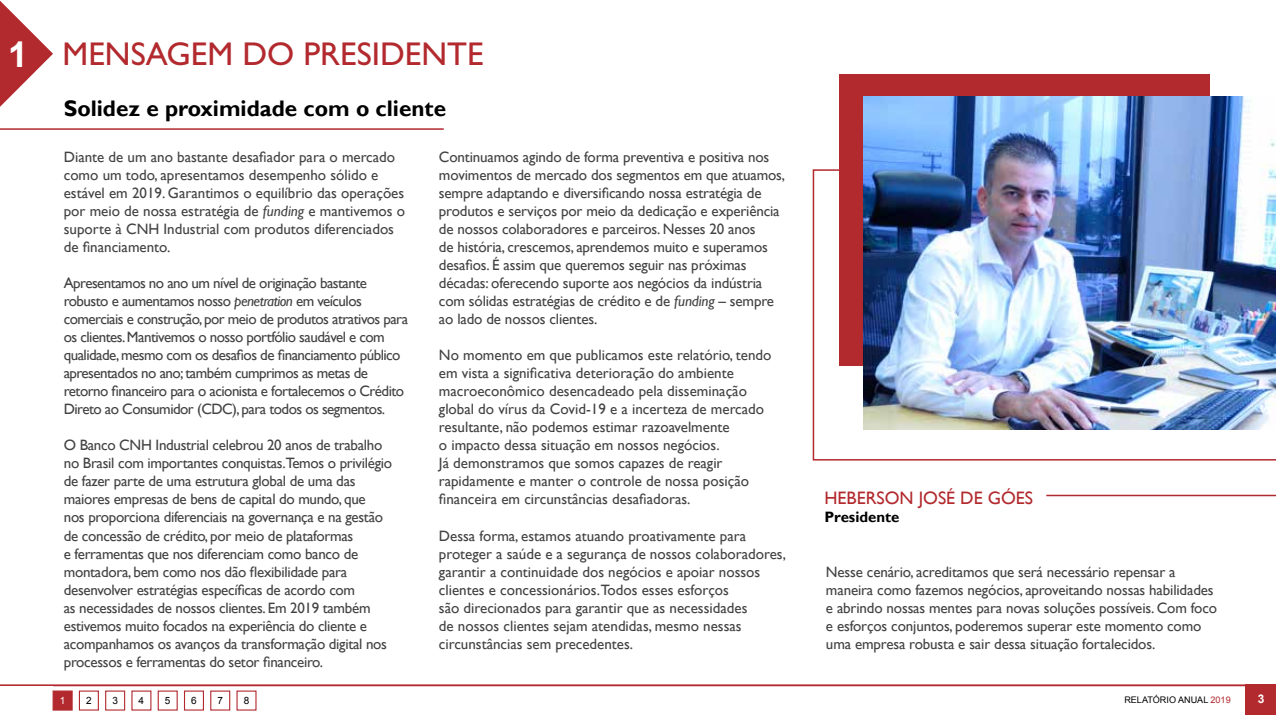
<style>
.page{position:relative;width:1276px;height:715px;background:#fff}
.page>*{position:absolute;margin:0;border:0;box-sizing:border-box;transform-origin:0 0}
.t1{font:700 35.55px "Arial";color:#fff}
.t2{font:33px "Gill Sans Std";color:#b2292e}
.t3{font:700 22.5px "Gill Sans";color:#000}
.t4{font:18px "Gill Sans";color:#b2292e}
.t5{font:15px/18px "Gill Sans";letter-spacing:-.01em;color:#434141}
.t6{font:15px/18px "Gill Sans";letter-spacing:-.035em;color:#434141}
.t7{font:700 15px "Gill Sans";color:#000}
.t8{font:700 12px "Arial";color:#fff}
.t9{font:10.05px "Arial";color:#000}
.t10{font:10.05px "Arial";color:#fff}
.t11{font:9px "Arial";color:#000}
.s1{font-style:italic}
.s2{color:#b2292e}
</style>
<div class="page">
<div style="left:1245px;top:684px;width:31px;height:30px;background:#b2292e"></div>
<hr style="left:0;top:684px;width:1276px;height:1px;background:#b2292e">
<div style="left:53px;top:690px;width:20px;height:20px;background:#b2292e;border:1px solid #b2292e"></div>
<div style="left:79px;top:690px;width:20px;height:20px;border:1px solid #b2292e"></div>
<div style="left:105px;top:690px;width:20px;height:20px;border:1px solid #b2292e"></div>
<div style="left:158px;top:690px;width:20px;height:20px;border:1px solid #b2292e"></div>
<div style="left:184px;top:690px;width:20px;height:20px;border:1px solid #b2292e"></div>
<div style="left:210px;top:690px;width:20px;height:20px;border:1px solid #b2292e"></div>
<hr style="left:0;top:128px;width:444px;height:2px;background:#b2292e">
<hr style="left:1046px;top:494px;width:230px;height:2px;background:#b2292e">
<svg style="left:812px;top:169px;width:464px;height:291px"></svg>
<div style="left:839px;top:74px;width:370px;height:291px;background:#b2292e"></div>
<img style="left:863px;top:97px;width:413px;height:332px">
<svg style="left:0;top:1px;width:53px;height:106px"></svg>
<h1 class="t1" style="left:8px;top:31px;width:21px">1</h1>
<h2 class="t2" style="left:63px;top:35px;width:422px">MENSAGEM DO PRESIDENTE</h2>
<h3 class="t3" style="left:64px;top:95px;width:384px">Solidez e proximidade com o cliente</h3>
<p class="t5" style="left:64px;top:148px;width:343px">Diante de um ano bastante desafiador para o mercado como um todo, apresentamos desempenho sólido e estável em 2019. Garantimos o equilíbrio das operações por meio de nossa estratégia de <span class="s1">funding</span> e mantivemos o suporte à CNH Industrial com produtos diferenciados de financiamento.</p>
<p class="t6" style="left:64px;top:274px;width:346px">Apresentamos no ano um nível de originação bastante robusto e aumentamos nosso <span class="s1">penetration</span> em veículos comerciais e construção, por meio de produtos atrativos para os clientes. Mantivemos o nosso portfólio saudável e com qualidade, mesmo com os desafios de financiamento público apresentados no ano; também cumprimos as metas de retorno financeiro para o acionista e fortalecemos o Crédito Direto ao Consumidor (CDC), para todos os segmentos.</p>
<p class="t5" style="left:64px;top:436px;width:330px">O Banco CNH Industrial celebrou 20 anos de trabalho no Brasil com importantes conquistas.Temos o privilégio de fazer parte de uma estrutura global de uma das maiores empresas de bens de capital do mundo, que<br>nos proporciona diferenciais na governança e na gestão de concessão de crédito, por meio de plataformas<br>e ferramentas que nos diferenciam como banco de montadora, bem como nos dão flexibilidade para desenvolver estratégias específicas de acordo com<br>as necessidades de nossos clientes. Em 2019 também estivemos muito focados na experiência do cliente e acompanhamos os avanços da transformação digital nos processos e ferramentas do setor financeiro.</p>
<p class="t5" style="left:439px;top:148px;width:348px">Continuamos agindo de forma preventiva e positiva nos movimentos de mercado dos segmentos em que atuamos, sempre adaptando e diversificando nossa estratégia de produtos e serviços por meio da dedicação e experiência de nossos colaboradores e parceiros. Nesses 20 anos<br>de história, crescemos, aprendemos muito e superamos desafios. É assim que queremos seguir nas próximas décadas: oferecendo suporte aos negócios da indústria com sólidas estratégias de crédito e de <span class="s1">funding</span> – sempre ao lado de nossos clientes.</p>
<p class="t5" style="left:439px;top:346px;width:334px">No momento em que publicamos este relatório, tendo em vista a significativa deterioração do ambiente macroeconômico desencadeado pela disseminação global do vírus da Covid-19 e a incerteza de mercado resultante, não podemos estimar razoavelmente<br>o impacto dessa situação em nossos negócios.<br>Já demonstramos que somos capazes de reagir rapidamente e manter o controle de nossa posição financeira em circunstâncias desafiadoras.</p>
<p class="t5" style="left:439px;top:526px;width:348px">Dessa forma, estamos atuando proativamente para proteger a saúde e a segurança de nossos colaboradores, garantir a continuidade dos negócios e apoiar nossos clientes e concessionários.Todos esses esforços<br>são direcionados para garantir que as necessidades<br>de nossos clientes sejam atendidas, mesmo nessas circunstâncias sem precedentes.</p>
<p class="t4" style="left:824px;top:487px;width:210px">HEBERSON JOSÉ DE GÓES</p>
<p class="t7" style="left:824px;top:508px;width:77px">Presidente</p>
<p class="t5" style="left:826px;top:562px;width:392px">Nesse cenário, acreditamos que será necessário repensar a maneira como fazemos negócios, aproveitando nossas habilidades e abrindo nossas mentes para novas soluções possíveis. Com foco e esforços conjuntos, poderemos superar este momento como uma empresa robusta e sair dessa situação fortalecidos.</p>
<p class="t10" style="left:60px;top:693px;width:7px">1</p>
<p class="t9" style="left:86px;top:693px;width:7px">2</p>
<p class="t9" style="left:112px;top:693px;width:7px">3</p>
<p class="t9" style="left:139px;top:693px;width:7px">4</p>
<p class="t9" style="left:165px;top:693px;width:7px">5</p>
<p class="t9" style="left:191px;top:693px;width:7px">6</p>
<p class="t9" style="left:217px;top:693px;width:7px">7</p>
<p class="t9" style="left:244px;top:693px;width:7px">8</p>
<p class="t11" style="left:1124px;top:693px;width:108px">RELATÓRIO ANUAL <span class="s2">2019</span></p>
<p class="t8" style="left:1257px;top:690px;width:8px">3</p>
</div>
